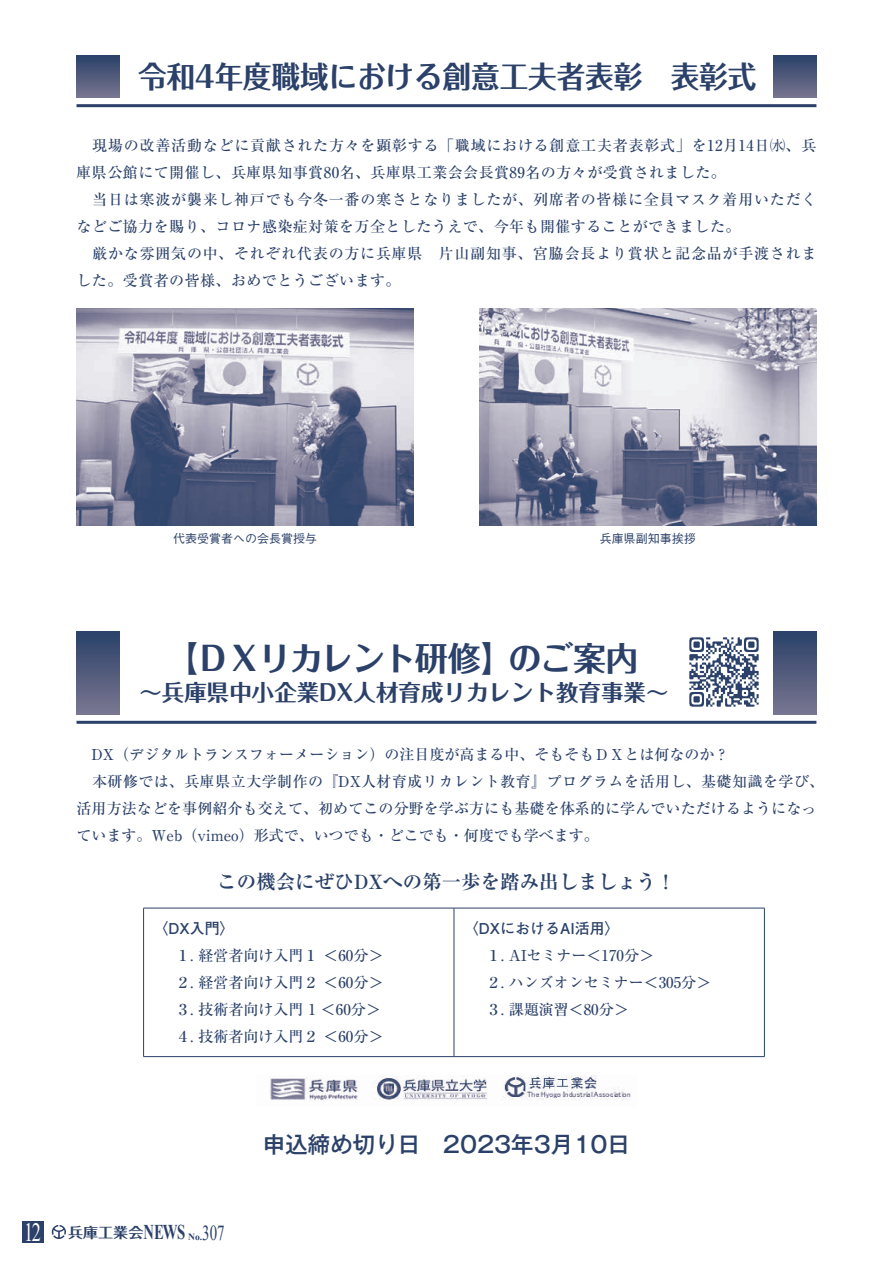
<style>
.page{position:relative;width:893px;height:1263px;background:#fff}
.page>*{position:absolute;margin:0;border:0;box-sizing:border-box;transform-origin:0 0}
.t1{font:700 33px "Folk Pro";letter-spacing:-.045em;color:#2b4169}
.t2{font:700 30px "Folk Pro";color:#2b4169;scale:.95 1}
.t3{font:700 22.5px "Folk Pro";color:#2b4169}
.t4{font:500 22.5px "Gothic MB101 Pro";color:#2b4169}
.t5{font:21.3px "Times New Roman";color:#2b4169;scale:.7 1}
.t6{font:700 19.5px "Ryumin Pro";color:#2b4169}
.t7{font:500 15px/27px "Ryumin Pro";letter-spacing:.05em;color:#2b4169}
.t8{font:500 15px/27px "Ryumin Pro";letter-spacing:.005em;color:#2b4169}
.t9{font:500 15px "Ryumin Pro";color:#2b4169}
.t10{font:700 15px "Futo Go B101 Pro";color:#2b4169}
.t11{font:500 15px "Ryumin Pro";letter-spacing:.03em;color:#2b4169}
.t12{font:700 14.25px "Folk Pro";color:#2b4169;scale:1.05 1}
.t13{font:500 12px "Gothic BBB Pr 6";color:#2b4169}
.s1{font-family:"Times New Roman";font-weight:400;font-size:26.25px;color:#fff}
.s2{font-family:"Times New Roman";font-size:21px}
</style>
<div class="page">
<div style="left:774px;top:631px;width:42px;height:83px;background:linear-gradient(to bottom,#2a4068,#797590)"></div>
<div style="left:77px;top:631px;width:42px;height:83px;background:linear-gradient(to bottom,#2a4068,#7a7691)"></div>
<hr style="left:77px;top:721px;width:739px;height:3px;background:#2b4169">
<hr style="left:143px;top:908px;width:311px;height:1px;background:#2b4169">
<hr style="left:143px;top:908px;width:1px;height:148px;background:#2b4169">
<hr style="left:454px;top:908px;width:311px;height:1px;background:#2b4169">
<hr style="left:454px;top:908px;width:1px;height:148px;background:#2b4169">
<hr style="left:764px;top:908px;width:1px;height:148px;background:#2b4169">
<hr style="left:143px;top:1056px;width:311px;height:1px;background:#2b4169">
<hr style="left:454px;top:1056px;width:311px;height:1px;background:#2b4169">
<img style="left:270px;top:1075px;width:361px;height:26px">
<hr style="left:77px;top:104px;width:739px;height:3px;background:#2b4169">
<div style="left:774px;top:55px;width:42px;height:43px;background:linear-gradient(to bottom,#2a4168,#787590)"></div>
<div style="left:77px;top:55px;width:42px;height:43px;background:linear-gradient(to bottom,#2a4168,#7a7690)"></div>
<img style="left:479px;top:308px;width:337px;height:218px">
<img style="left:77px;top:308px;width:337px;height:218px">
<img style="left:689px;top:637px;width:70px;height:70px">
<div style="left:22px;top:1221px;width:21px;height:21px;background:#2b4169"></div>
<svg style="left:52px;top:1225px;width:14px;height:14px"></svg>
<h2 class="t2" style="left:138px;top:51px;width:652px">令和4年度職域における創意工夫者表彰　表彰式</h2>
<p class="t7" style="left:77px;top:131px;width:741px">　現場の改善活動などに貢献された方々を顕彰する「職域における創意工夫者表彰式」を12月14日㈬、兵庫県公館にて開催し、兵庫県知事賞80名、兵庫県工業会会長賞89名の方々が受賞されました。<br>　当日は寒波が襲来し神戸でも今冬一番の寒さとなりましたが、列席者の皆様に全員マスク着用いただくなどご協力を賜り、コロナ感染症対策を万全としたうえで、今年も開催することができました。<br>　厳かな雰囲気の中、それぞれ代表の方に兵庫県　片山副知事、宮脇会長より賞状と記念品が手渡されました。受賞者の皆様、おめでとうございます。</p>
<p class="t13" style="left:173px;top:528px;width:145px">代表受賞者への会長賞授与</p>
<p class="t13" style="left:600px;top:528px;width:97px">兵庫県副知事挨拶</p>
<h1 class="t1" style="left:165px;top:630px;width:474px">【ＤＸリカレント研修】のご案内</h1>
<h3 class="t3" style="left:139px;top:673px;width:531px">～兵庫県中小企業DX人材育成リカレント教育事業～</h3>
<p class="t8" style="left:77px;top:739px;width:749px">　DX（デジタルトランスフォーメーション）の注目度が高まる中、そもそもＤＸとは何なのか？<br>　本研修では、兵庫県立大学制作の『DX人材育成リカレント教育』プログラムを活用し、基礎知識を学び、活用方法などを事例紹介も交えて、初めてこの分野を学ぶ方にも基礎を体系的に学んでいただけるようになっています。Web（vimeo）形式で、いつでも・どこでも・何度でも学べます。</p>
<h3 class="t6" style="left:217px;top:866px;width:460px">この機会にぜひDXへの第一歩を踏み出しましょう！</h3>
<p class="t10" style="left:153px;top:916px;width:83px">〈DX入門〉</p>
<p class="t9" style="left:176px;top:944px;width:209px">１. 経営者向け入門１＜60分＞</p>
<p class="t9" style="left:176px;top:971px;width:209px">２. 経営者向け入門２＜60分＞</p>
<p class="t9" style="left:176px;top:998px;width:207px">３. 技術者向け入門 1 ＜60分＞</p>
<p class="t9" style="left:176px;top:1025px;width:209px">４. 技術者向け入門２＜60分＞</p>
<p class="t10" style="left:463px;top:916px;width:158px">〈DXにおけるAI活用〉</p>
<p class="t9" style="left:486px;top:944px;width:170px">１. AIセミナー＜170分＞</p>
<p class="t9" style="left:486px;top:971px;width:227px">２. ハンズオンセミナー＜305分＞</p>
<p class="t11" style="left:486px;top:998px;width:144px">３. 課題演習＜80分＞</p>
<p class="t12" style="left:24px;top:1220px;width:171px"><span class="s1">12</span> 兵庫工業会<span class="s2">NEWS</span> <sub>No.</sub></p>
<h3 class="t5" style="left:202px;top:1217px;width:33px">307</h3>
<h3 class="t4" style="left:263px;top:1126px;width:369px">申込締め切り日　2023年3月10日</h3>
</div>
